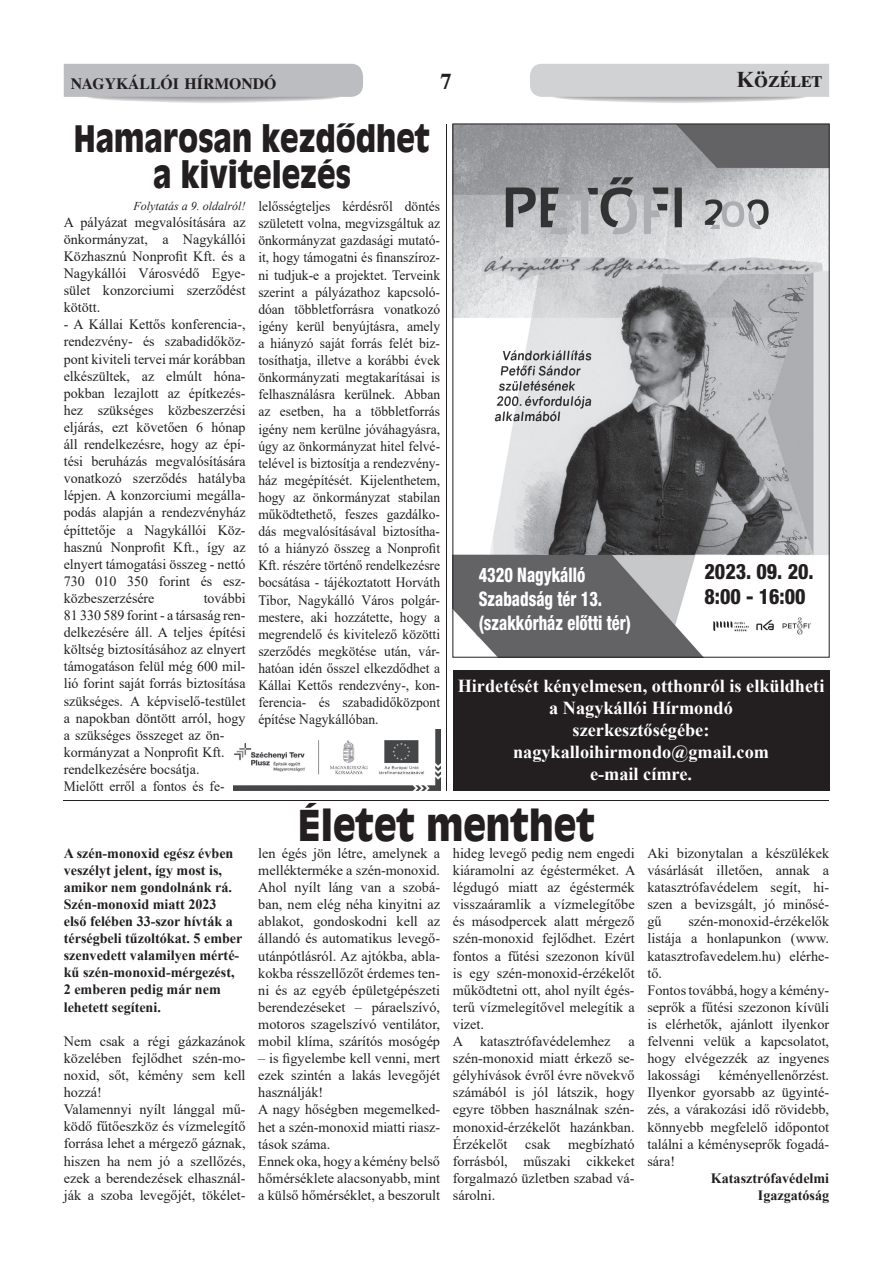
<style>
.page{position:relative;width:893px;height:1263px;background:#fff}
.page>*{position:absolute;margin:0;border:0;box-sizing:border-box;transform-origin:0 0}
.t1{font:900 42px "Antique Olive";color:#231f20;scale:.88 1}
.t2{font:900 36px/36px "Antique Olive";color:#231f20;text-align:center;scale:.84 1}
.t3{font:700 22.5px "Times New Roman";color:#231f20}
.t4{font:700 22.5px "Times";color:#231f20}
.t5{font:800 condensed 21.3px/25.5px "Helvetica M";color:#231f20;scale:.94 1}
.t6{font:800 condensed 20.1px/24.2px "Helvetica M";color:#fff;scale:.82 1}
.t7{font:700 18.3px/21.9px "Times New Roman";color:#fff;text-align:center}
.t8{font:700 15.75px "Times";color:#231f20}
.t9{font:14.25px/17.1px "Times New Roman";color:#231f20;text-align:justify}
.t10{font:14.25px/17.1px "Times New Roman";color:#231f20;text-align:justify;scale:.95 1}
.t11{font:700 14.25px/17.1px "Times New Roman";color:#231f20}
.t12{font:italic 12px "Times New Roman";color:#231f20}
</style>
<div class="page">
<svg style="left:530px;top:64px;width:299px;height:39px;background:#d2d2d4"></svg>
<svg style="left:64px;top:64px;width:299px;height:39px;background:#c0c1c4"></svg>
<img style="left:233px;top:729px;width:207px;height:62px">
<img style="left:455px;top:126px;width:372px;height:529px">
<hr style="left:62px;top:798px;width:768px;height:3px;background:#231f20;opacity:.5">
<hr style="left:444px;top:124px;width:3px;height:669px;background:#231f20;opacity:.5">
<div style="left:453px;top:670px;width:376px;height:121px;background:#231f20"></div>
<p class="t8" style="left:71px;top:74px;width:207px">NAGYKÁLLÓI HÍRMONDÓ</p>
<h3 class="t4" style="left:440px;top:68px;width:13px">7</h3>
<h3 class="t3" style="left:737px;top:64px;width:87px">Közélet</h3>
<h2 class="t2" style="left:74px;top:120px;width:426px">Hamarosan kezdődhet a kivitelezés</h2>
<p class="t12" style="left:134px;top:197px;width:114px">Folytatás a 9. oldalról!</p>
<p class="t9" style="left:64px;top:213px;width:183px">A pályázat megvalósítására az önkormányzat, a Nagykállói Közhasznú Nonprofit Kft. és a Nagykállói Városvédő Egye&shy;sület konzorciumi szerződést kötött.</p>
<p class="t9" style="left:64px;top:316px;width:183px">- A Kállai Kettős konferencia-, rendezvény- és szabadidőköz&shy;pont kiviteli tervei már korábban elkészültek, az elmúlt hóna&shy;pokban lezajlott az építkezés&shy;hez szükséges közbeszerzési eljárás, ezt követően 6 hónap áll rendelkezésre, hogy az épí&shy;tési beruházás megvalósítására vonatkozó szerződés hatályba lépjen. A konzorciumi megálla&shy;podás alapján a rendezvényház építtetője a Nagykállói Köz&shy;hasznú Nonprofit Kft., így az elnyert támogatási összeg - nettó 730 010 350 forint és esz&shy;közbeszerzésére</p>
<p class="t10" style="left:258px;top:197px;width:193px">lelősségteljes kérdésről döntés született volna, megvizsgáltuk az önkormányzat gazdasági mutató&shy;it, hogy támogatni és finanszíroz&shy;ni tudjuk-e a projektet. Terveink szerint a pályázathoz kapcsoló&shy;dóan többletforrásra vonatkozó igény kerül benyújtásra, amely a hiányzó saját forrás felét biz&shy;tosíthatja, illetve a korábbi évek önkormányzati megtakarításai is felhasználásra kerülnek. Abban az esetben, ha a többletforrás igény nem kerülne jóváhagyásra, úgy az önkormányzat hitel felvé&shy;telével is biztosítja a rendezvény&shy;ház megépítését. Kijelenthetem, hogy az önkormányzat stabilan működtethető, feszes gazdálko&shy;dás megvalósításával biztosítha&shy;tó a hiányzó összeg a Nonprofit Kft. részére történő rendelkezésre bocsátása - tájékoztatott Horváth Tibor, Nagykálló Város polgár&shy;mestere, aki hozzátette, hogy a megrendelő és kivitelező közötti szerződés megkötése után, vár&shy;hatóan idén ősszel elkezdődhet a Kállai Kettős rendezvény-, kon&shy;ferencia- és szabadidőközpont építése Nagykállóban.</p>
<p class="t9" style="left:64px;top:589px;width:183px;text-align:left;text-indent:140px">további<br>81 330 589 forint - a társaság ren&shy;delkezésére áll. A teljes építési költség biztosításához az elnyert támogatáson felül még 600 mil&shy;lió forint saját forrás biztosítása szükséges. A képviselő-testület a napokban döntött arról, hogy a szükséges összeget az ön&shy;kormányzat a Nonprofit Kft. rendelkezésére bocsátja.<br>Mielőtt erről a fontos és fe-</p>
<h3 class="t6" style="left:479px;top:562px;width:187px">4320 Nagykálló<br>Szabadság tér 13. (szakkórház előtti tér)</h3>
<h3 class="t5" style="left:704px;top:558px;width:118px">2023. 09. 20.<br>8:00 - 16:00</h3>
<p class="t7" style="left:458px;top:674px;width:368px">Hirdetését kényelmesen, otthonról is elküldheti a Nagykállói Hírmondó<br>szerkesztőségébe: nagykalloihirmondo@gmail.com<br>e-mail címre.</p>
<p class="t11" style="left:64px;top:844px;width:180px">A szén-monoxid egész évben veszélyt jelent, így most is, amikor nem gondolnánk rá.<br>Szén-monoxid miatt 2023 első felében 33-szor hívták a térségbeli tűzoltókat. 5 ember szenvedett valamilyen mérté&shy;kű szén-monoxid-mérgezést,<br>2 emberen pedig már nem lehetett segíteni.</p>
<p class="t9" style="left:64px;top:1032px;width:183px;text-align:left">Nem csak a régi gázkazánok közelében fejlődhet szén-mo&shy;noxid, sőt, kémény sem kell hozzá!<br>Valamennyi nyílt lánggal mű&shy;ködő fűtőeszköz és vízmelegítő forrása lehet a mérgező gáznak, hiszen ha nem jó a szellőzés, ezek a berendezések elhasznál&shy;ják a szoba levegőjét, tökélet-</p>
<h1 class="t1" style="left:298px;top:799px;width:339px">Életet menthet</h1>
<p class="t9" style="left:258px;top:844px;width:183px">len égés jön létre, amelynek a mellékterméke a szén-monoxid.<br>Ahol nyílt láng van a szobá&shy;ban, nem elég néha kinyitni az ablakot, gondoskodni kell az állandó és automatikus levegő&shy;utánpótlásról. Az ajtókba, abla&shy;kokba résszellőzőt érdemes ten&shy;ni és az egyéb épületgépészeti berendezéseket – páraelszívó, motoros szagelszívó ventilátor, mobil klíma, szárítós mosógép</p>
<p class="t9" style="left:258px;top:1049px;width:183px;text-align:left">– is figyelembe kell venni, mert ezek szintén a lakás levegőjét használják!<br>A nagy hőségben megemelked&shy;het a szén-monoxid miatti riasz&shy;tások száma.<br>Ennek oka, hogy a kémény belső hőmérséklete alacsonyabb, mint a külső hőmérséklet, a beszorult</p>
<p class="t9" style="left:453px;top:844px;width:184px;text-align:left">hideg levegő pedig nem engedi kiáramolni az égésterméket. A légdugó miatt az égéstermék visszaáramlik a vízmelegítőbe és másodpercek alatt mérgező szén-monoxid fejlődhet. Ezért fontos a fűtési szezonon kívül is egy szén-monoxid-érzékelőt működtetni ott, ahol nyílt égés&shy;terű vízmelegítővel melegítik a vizet.<br>A katasztrófavédelemhez a szén-monoxid miatt érkező se&shy;gélyhívások évről évre növekvő számából is jól látszik, hogy egyre többen használnak szén&shy;monoxid-érzékelőt hazánkban.<br>Érzékelőt csak megbízható forrásból, műszaki cikkeket forgalmazó üzletben szabad vá&shy;sárolni.</p>
<p class="t9" style="left:647px;top:844px;width:183px">Aki bizonytalan a készülékek vásárlását illetően, annak a katasztrófavédelem segít, hi&shy;szen a bevizsgált, jó minősé&shy;gű</p>
<p class="t9" style="left:647px;top:912px;width:183px;text-align:left;text-indent:41px">szén-monoxid-érzékelők listája a honlapunkon (www. katasztrofavedelem.hu) elérhe&shy;tő.<br>Fontos továbbá, hogy a kémény&shy;seprők a fűtési szezonon kívüli is elérhetők, ajánlott ilyenkor felvenni velük a kapcsolatot, hogy elvégezzék az ingyenes lakossági</p>
<p class="t9" style="left:647px;top:1066px;width:183px;text-indent:71px">kéményellenőrzést.<br>Ilyenkor gyorsabb az ügyinté&shy;zés, a várakozási idő rövidebb, könnyebb megfelelő időpontot találni a kéményseprők fogadá&shy;sára!</p>
<p class="t11" style="left:711px;top:1169px;width:120px;text-align:right">Katasztrófavédelmi<br>Igazgatóság</p>
</div>
